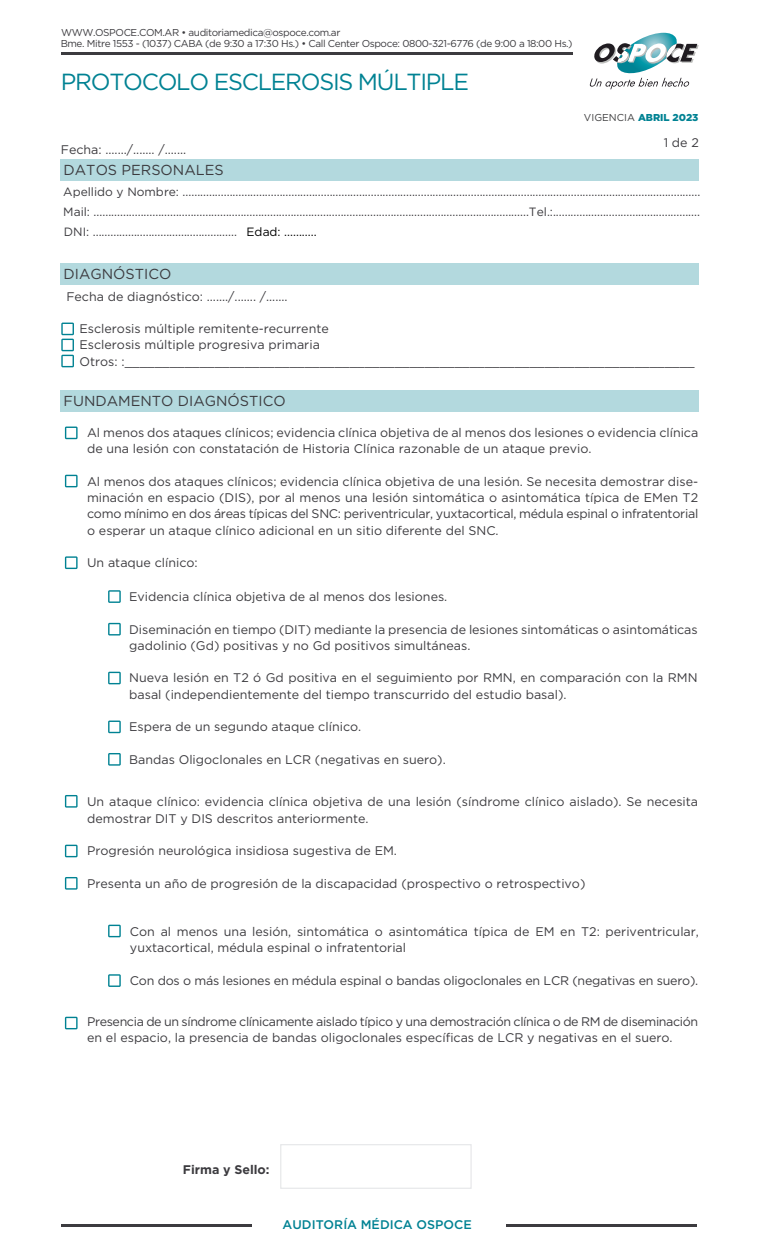
<style>
.page{position:relative;width:765px;height:1260px;background:#fff}
.page>*{position:absolute;margin:0;border:0;box-sizing:border-box;transform-origin:0 0}
.t1{font:23.38px "Gotham";letter-spacing:-.055em;color:#008293}
.t2{font:14.5px "Gotham";color:#3c3b3f}
.t3{font:12.5px/16.2px "Gotham";color:#3c3b3f}
.t4{font:12.5px/16.2px "Gotham";letter-spacing:-.03em;color:#3c3b3f}
.t5{font:12.5px "Gotham";letter-spacing:-.02em;color:#3c3b3f}
.t6{font:500 12.5px "Gotham";color:#008293}
.t7{font:700 12.5px "Gotham";color:#3c3b3f}
.t8{font:12px "Gotham";color:#3c3b3f}
.t9{font:10px "Gotham";letter-spacing:-.04em;color:#3c3b3f}
.t10{font:900 10px "Gotham";color:#008293}
.s1{font-weight:400;color:#3e3e3f}
.s2{color:#000}
</style>
<div class="page">
<svg style="left:590px;top:33px;width:109px;height:56px"></svg>
<hr style="left:61px;top:53px;width:512px;height:2px;background:#3c3b3f">
<hr style="left:61px;top:1224px;width:191px;height:2px;background:#3c3b3f">
<hr style="left:507px;top:1224px;width:190px;height:2px;background:#3c3b3f">
<div style="left:61px;top:159px;width:638px;height:22px;background:#b3d9de"></div>
<div style="left:280px;top:1144px;width:192px;height:45px;border:1px solid #e6e7e9"></div>
<div style="left:61px;top:263px;width:638px;height:22px;background:#b3d9de"></div>
<svg style="left:61px;top:323px;width:13px;height:44px"></svg>
<div style="left:61px;top:390px;width:638px;height:22px;background:#b3d9de"></div>
<svg style="left:65px;top:427px;width:13px;height:12px"></svg>
<svg style="left:65px;top:475px;width:13px;height:12px"></svg>
<svg style="left:65px;top:556px;width:13px;height:13px"></svg>
<svg style="left:65px;top:795px;width:13px;height:13px"></svg>
<svg style="left:65px;top:845px;width:13px;height:12px"></svg>
<svg style="left:65px;top:877px;width:13px;height:13px"></svg>
<svg style="left:65px;top:1017px;width:13px;height:12px"></svg>
<svg style="left:108px;top:590px;width:13px;height:13px"></svg>
<svg style="left:108px;top:623px;width:13px;height:13px"></svg>
<svg style="left:108px;top:672px;width:13px;height:12px"></svg>
<svg style="left:108px;top:721px;width:13px;height:12px"></svg>
<svg style="left:108px;top:753px;width:13px;height:13px"></svg>
<svg style="left:108px;top:925px;width:13px;height:12px"></svg>
<svg style="left:108px;top:974px;width:13px;height:13px"></svg>
<p class="t9" style="left:61px;top:26px;width:281px">WWW.OSPOCE.COM.AR • auditoriamedica@ospoce.com.ar</p>
<p class="t9" style="left:61px;top:37px;width:513px">Bme. Mitre 1553 - (1037) CABA (de 9:30 a 17:30 Hs.) • Call Center Ospoce: 0800-321-6776 (de 9:00 a 18:00 Hs.)</p>
<h1 class="t1" style="left:61px;top:67px;width:410px">PROTOCOLO ESCLEROSIS MÚLTIPLE</h1>
<p class="t10" style="left:584px;top:110px;width:116px"><span class="s1">VIGENCIA</span> ABRIL 2023</p>
<p class="t3" style="left:664px;top:134px;width:37px">1 de 2</p>
<p class="t3" style="left:61px;top:141px;width:127px">Fecha: ......./....... /.......</p>
<p class="t2" style="left:64px;top:160px;width:162px">DATOS PERSONALES</p>
<p class="t8" style="left:63px;top:184px;width:639px">Apellido y Nombre: ................................................................................................................................................................................</p>
<p class="t8" style="left:64px;top:224px;width:254px">DNI: ................................................. <span class="s2">Edad: ...........</span></p>
<p class="t8" style="left:63px;top:204px;width:638px">Mail: ....................................................................................................................................................Tel.:..................................................</p>
<p class="t2" style="left:64px;top:264px;width:109px">DIAGNÓSTICO</p>
<p class="t3" style="left:66px;top:288px;width:223px">Fecha de diagnóstico: ......./....... /.......</p>
<p class="t3" style="left:80px;top:320px;width:617px">Esclerosis múltiple remitente-recurrente<br>Esclerosis múltiple progresiva primaria<br>Otros: :____________________________________________________________________________</p>
<p class="t2" style="left:64px;top:391px;width:224px">FUNDAMENTO DIAGNÓSTICO</p>
<p class="t3" style="left:87px;top:424px;width:613px">Al menos dos ataques clínicos; evidencia clínica objetiva de al menos dos lesiones o evidencia clínica de una lesión con constatación de Historia Clínica razonable de un ataque previo.</p>
<p class="t3" style="left:87px;top:473px;width:613px;text-align:justify">Al menos dos ataques clínicos; evidencia clínica objetiva de una lesión. Se necesita demostrar dise&shy;minación en espacio (DIS), por al menos una lesión sintomática o asintomática típica de EMen T2 como mínimo en dos áreas típicas del SNC: periventricular, yuxtacortical, médula espinal o infratentorial o esperar un ataque clínico adicional en un sitio diferente del SNC.</p>
<p class="t3" style="left:87px;top:554px;width:112px">Un ataque clínico:</p>
<p class="t3" style="left:129px;top:588px;width:320px">Evidencia clínica objetiva de al menos dos lesiones.</p>
<p class="t3" style="left:129px;top:621px;width:570px">Diseminación en tiempo (DIT) mediante la presencia de lesiones sintomáticas o asintomáticas gadolinio (Gd) positivas y no Gd positivos simultáneas.</p>
<p class="t3" style="left:129px;top:670px;width:570px">Nueva lesión en T2 ó Gd positiva en el seguimiento por RMN, en comparación con la RMN basal (independientemente del tiempo transcurrido del estudio basal).</p>
<p class="t3" style="left:129px;top:718px;width:234px">Espera de un segundo ataque clínico.</p>
<p class="t3" style="left:129px;top:751px;width:318px">Bandas Oligoclonales en LCR (negativas en suero).</p>
<p class="t3" style="left:87px;top:794px;width:613px">Un ataque clínico: evidencia clínica objetiva de una lesión (síndrome clínico aislado). Se necesita demostrar DIT y DIS descritos anteriormente.</p>
<p class="t3" style="left:87px;top:842px;width:311px">Progresión neurológica insidiosa sugestiva de EM.</p>
<p class="t3" style="left:87px;top:875px;width:500px">Presenta un año de progresión de la discapacidad (prospectivo o retrospectivo)</p>
<p class="t3" style="left:130px;top:923px;width:571px">Con al menos una lesión, sintomática o asintomática típica de EM en T2: periventricular, yuxtacortical, médula espinal o infratentorial</p>
<p class="t5" style="left:130px;top:973px;width:570px">Con dos o más lesiones en médula espinal o bandas oligoclonales en LCR (negativas en suero).</p>
<p class="t4" style="left:87px;top:1013px;width:613px">Presencia de un síndrome clínicamente aislado típico y una demostración clínica o de RM de diseminación en el espacio, la presencia de bandas oligoclonales específicas de LCR y negativas en el suero.</p>
<p class="t7" style="left:183px;top:1161px;width:88px">Firma y Sello:</p>
<p class="t6" style="left:283px;top:1217px;width:191px">AUDITORÍA MÉDICA OSPOCE</p>
</div>
